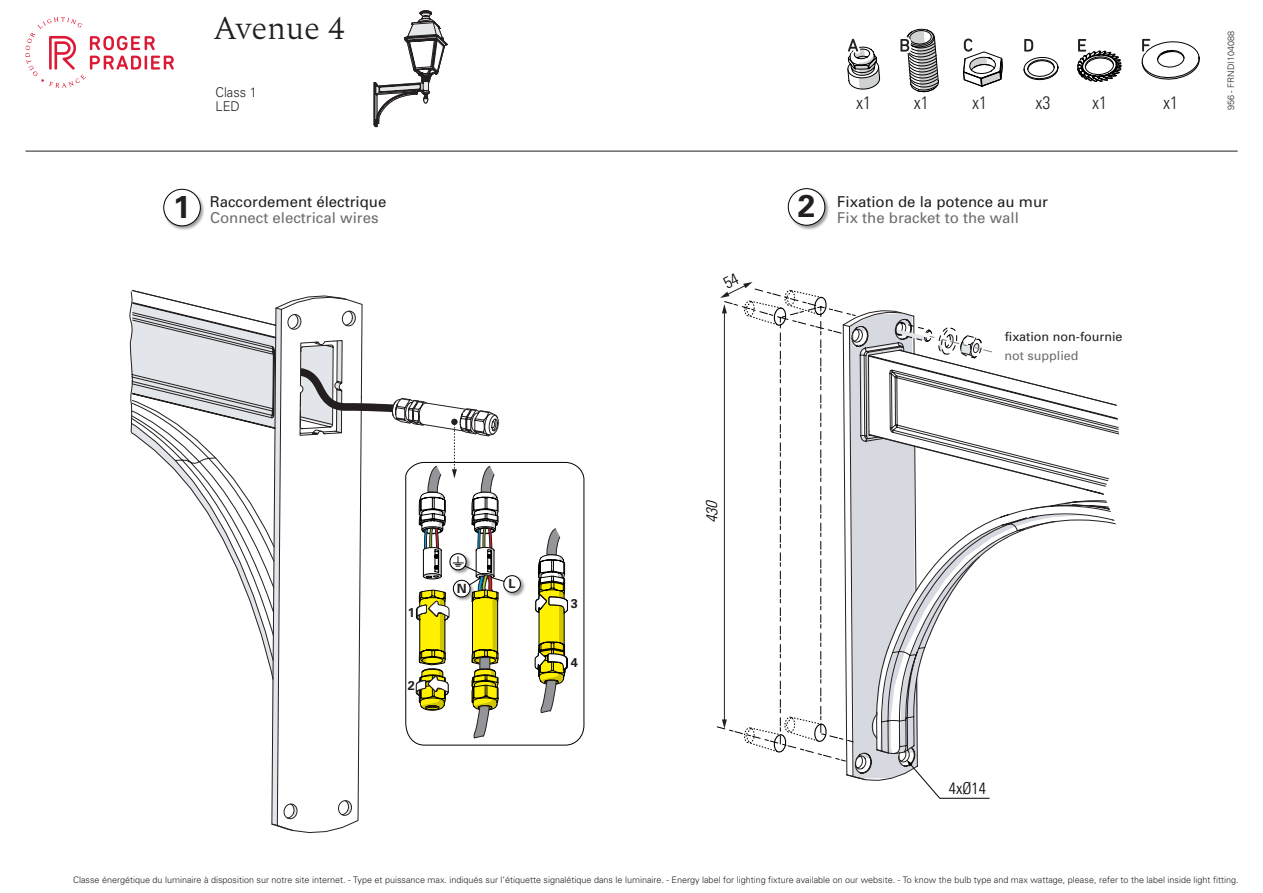
<style>
.page{position:relative;width:1263px;height:893px;background:#fff}
.page>*{position:absolute;margin:0;border:0;box-sizing:border-box;transform-origin:0 0}
.t1{font:300 33px "Spectral";color:#231f20}
.t2{font:700 31.5px "Univers LT Std";color:#231f20}
.t3{font:300 condensed 18px "Univers";color:#231f20}
.t4{font:300 condensed 16.35px "Univers";color:#000001}
.t5{font:15px "Univers";color:#231f20}
.t6{font:15px "Univers";color:#6c6d70}
.t7{font:300 13.5px/13.5px "Univers";color:#262324;scale:.95 1}
.t8{font:700 12.75px "Univers LT Std";color:#231f20}
.t9{font:12.6px "Univers";color:#231f20}
.t10{font:12.6px "Univers";color:#6c6d70}
.t11{font:11.7px "Impact";color:#000001}
.t12{font:300 9px "Univers";color:#231f20}
.t13{font:300 9px "Univers";color:#262324}
</style>
<div class="page">
<hr style="left:26px;top:151px;width:1211px;height:1px;background:#231f20">
<svg style="left:25px;top:17px;width:149px;height:71px"></svg>
<svg style="left:1141px;top:38px;width:59px;height:42px"></svg>
<svg style="left:1077px;top:39px;width:45px;height:43px"></svg>
<svg style="left:1023px;top:39px;width:36px;height:42px"></svg>
<svg style="left:963px;top:38px;width:40px;height:49px"></svg>
<svg style="left:847px;top:38px;width:33px;height:52px"></svg>
<svg style="left:900px;top:28px;width:39px;height:65px"></svg>
<svg style="left:373px;top:10px;width:75px;height:117px"></svg>
<svg style="left:271px;top:739px;width:89px;height:94px"></svg>
<svg style="left:410px;top:462px;width:175px;height:284px"></svg>
<img style="left:522px;top:573px;width:5px;height:26px">
<svg style="left:129px;top:289px;width:393px;height:450px"></svg>
<svg style="left:995px;top:374px;width:125px;height:172px"></svg>
<img style="left:163px;top:188px;width:41px;height:42px">
<div style="left:164px;top:189px;width:36px;height:37px;background:#fff;border-radius:50%"></div>
<div style="left:164px;top:189px;width:37px;height:37px;border:1px solid #000001;border-radius:50%"></div>
<img style="left:787px;top:188px;width:42px;height:42px">
<div style="left:788px;top:189px;width:37px;height:36px;background:#fff;border-radius:50%"></div>
<div style="left:788px;top:188px;width:37px;height:37px;border:1px solid #000001;border-radius:50%"></div>
<svg style="left:716px;top:282px;width:279px;height:517px"></svg>
<h1 class="t1" style="left:213px;top:4px;width:133px">Avenue 4</h1>
<h3 class="t7" style="left:216px;top:85px;width:45px">Class 1<br>LED</h3>
<h2 class="t2" style="left:173px;top:189px;width:19px">1</h2>
<h3 class="t5" style="left:210px;top:193px;width:178px">Raccordement électrique</h3>
<h3 class="t6" style="left:210px;top:209px;width:170px">Connect electrical wires</h3>
<h3 class="t8" style="left:408px;top:605px;width:9px">1</h3>
<h3 class="t8" style="left:408px;top:678px;width:9px">2</h3>
<h3 class="t8" style="left:457px;top:581px;width:11px">N</h3>
<h3 class="t8" style="left:509px;top:576px;width:9px">L</h3>
<p class="t11" style="left:509px;top:576px;width:6px">L</p>
<h3 class="t8" style="left:571px;top:596px;width:9px">3</h3>
<h3 class="t8" style="left:571px;top:655px;width:9px">4</h3>
<h3 class="t3" style="left:856px;top:92px;width:16px">x1</h3>
<h3 class="t3" style="left:914px;top:92px;width:16px">x1</h3>
<h3 class="t3" style="left:972px;top:92px;width:16px">x1</h3>
<h3 class="t3" style="left:1035px;top:92px;width:16px">x3</h3>
<h3 class="t3" style="left:1092px;top:92px;width:16px">x1</h3>
<h3 class="t3" style="left:1163px;top:92px;width:16px">x1</h3>
<h2 class="t2" style="left:798px;top:188px;width:19px">2</h2>
<h3 class="t5" style="left:837px;top:193px;width:212px">Fixation de la potence au mur</h3>
<h3 class="t6" style="left:837px;top:209px;width:183px">Fix the bracket to the wall</h3>
<h3 class="t9" style="left:1005px;top:329px;width:119px">fixation non-fournie</h3>
<h3 class="t10" style="left:1004px;top:348px;width:75px">not supplied</h3>
<p class="t13" style="left:1225px;top:110px;width:81px;rotate:-90deg">956 - FRNDI104088</p>
<h3 class="t4" style="left:949px;top:778px;width:39px">4xØ14</h3>
<p class="t12" style="left:73px;top:874px;width:1167px">Classe énergétique du luminaire à disposition sur notre site internet. - Type et puissance max. indiqués sur l’étiquette signalétique dans le luminaire. - Energy label for lighting fixture available on our website. - To know the bulb type and max wattage, please, refer to the label inside light fitting.</p>
</div>
